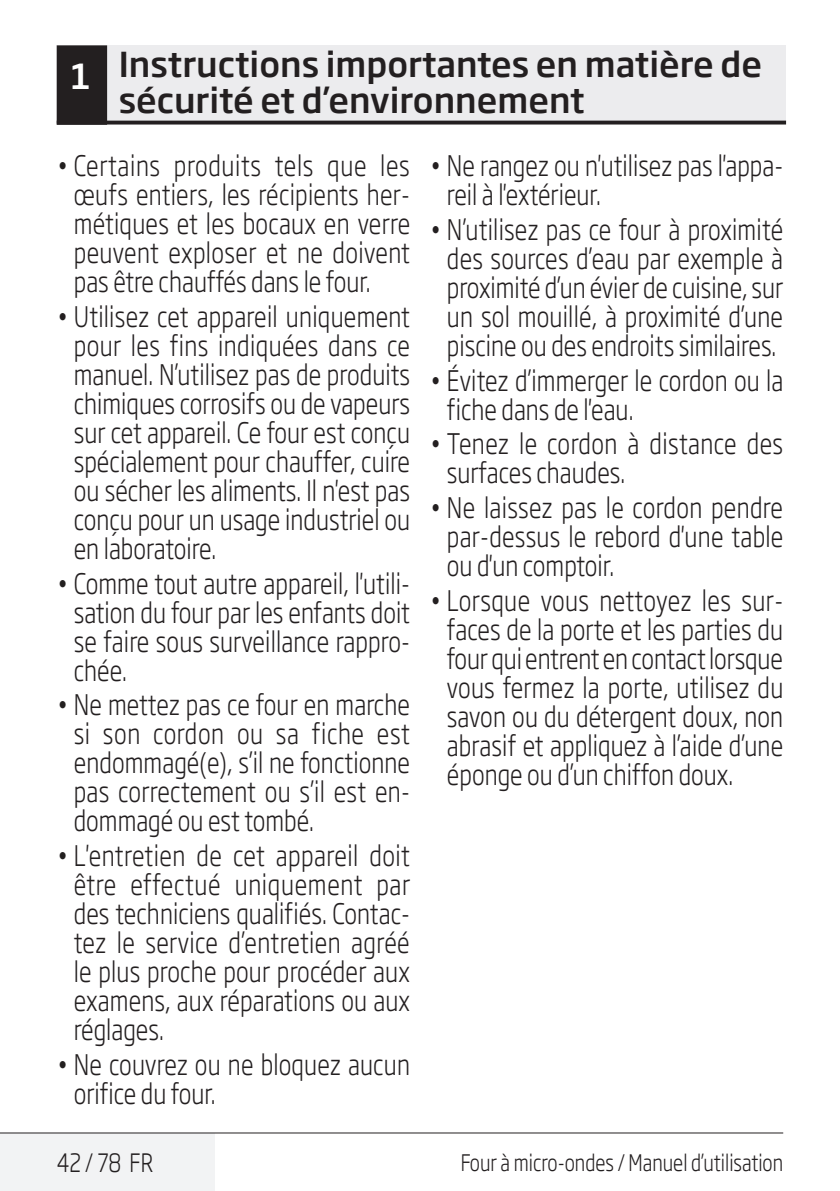
<style>
.page{position:relative;width:840px;height:1191px;background:#fff}
.page>*{position:absolute;margin:0;border:0;box-sizing:border-box;transform-origin:0 0}
.Unite_Baslik_Guvenli{font:500 34px/36px "Soho Gothic Pro";color:#231f20}
.t1{font:300 28px/29px "Soho Gothic Pro";color:#231f20;text-align:justify;scale:.8 1}
.t2{font:300 25px "Soho Gothic Pro";color:#231f20;scale:.8 1}
.t3{font:300 22.4px "Soho Gothic Pro";color:#231f20;scale:.8 1}
.s1{color:#fff}
</style>
<div class="page">
<div style="left:57px;top:45px;width:728px;height:78px;background:#ececee"></div>
<hr style="left:57px;top:121px;width:728px;height:3px;background:#231f20">
<div style="left:58px;top:46px;width:48px;height:78px;background:#231f20"></div>
<div style="left:57px;top:45px;width:50px;height:80px;border:2px solid #231f20"></div>
<div style="left:0;top:1133px;width:214px;height:58px;background:#f2f3f4"></div>
<hr style="left:0;top:1132px;width:782px;height:1px;background:#231f20">
<p class="Unite_Baslik_Guvenli" style="left:119px;top:44px;width:644px;text-indent:-48px"><span class="s1">1</span> Instructions importantes en matière de sécurité et d’environnement</p>
<p class="t1" style="left:74px;top:150px;width:422px;text-indent:-17px">• Certains produits tels que les œufs entiers, les récipients her&shy;métiques et les bocaux en verre peuvent exploser et ne doivent pas être chauffés dans le four.</p>
<p class="t1" style="left:74px;top:300px;width:422px;text-indent:-17px">• Utilisez cet appareil uniquement pour les fins indiquées dans ce manuel. N’utilisez pas de produits chimiques corrosifs ou de vapeurs sur cet appareil. Ce four est conçu spécialement pour chauffer, cuire ou sécher les aliments. Il n'est pas conçu pour un usage industriel ou en laboratoire.</p>
<p class="t1" style="left:74px;top:567px;width:421px;text-indent:-17px">• Comme tout autre appareil, l'utili&shy;sation du four par les enfants doit se faire sous surveillance rappro&shy;chée.</p>
<p class="t1" style="left:74px;top:689px;width:422px;text-indent:-17px">• Ne mettez pas ce four en marche si son cordon ou sa fiche est endommagé(e), s’il ne fonctionne pas correctement ou s’il est en&shy;dommagé ou est tombé.</p>
<p class="t1" style="left:74px;top:839px;width:422px;text-indent:-17px">• L'entretien de cet appareil doit être effectué uniquement par des techniciens qualifiés. Contac&shy;tez le service d’entretien agréé le plus proche pour procéder aux examens, aux réparations ou aux réglages.</p>
<p class="t1" style="left:74px;top:1048px;width:421px;text-indent:-17px">• Ne couvrez ou ne bloquez aucun orifice du four.</p>
<p class="t1" style="left:446px;top:150px;width:421px;text-indent:-17px">• Ne rangez ou n'utilisez pas l'appa&shy;reil à l'extérieur.</p>
<p class="t1" style="left:446px;top:213px;width:421px;text-indent:-17px">• N’utilisez pas ce four à proximité des sources d’eau par exemple à proximité d’un évier de cuisine, sur un sol mouillé, à proximité d’une piscine ou des endroits similaires.</p>
<p class="t1" style="left:446px;top:364px;width:422px;text-indent:-17px">• Évitez d’immerger le cordon ou la fiche dans de l'eau.</p>
<p class="t1" style="left:446px;top:428px;width:421px;text-indent:-17px">• Tenez le cordon à distance des surfaces chaudes.</p>
<p class="t1" style="left:446px;top:491px;width:422px;text-indent:-17px">• Ne laissez pas le cordon pendre par-dessus le rebord d'une table ou d'un comptoir.</p>
<p class="t1" style="left:446px;top:584px;width:422px;text-indent:-17px">• Lorsque vous nettoyez les sur&shy;faces de la porte et les parties du four qui entrent en contact lorsque vous fermez la porte, utilisez du savon ou du détergent doux, non abrasif et appliquez à l’aide d’une éponge ou d’un chiffon doux.</p>
<p class="t2" style="left:57px;top:1143px;width:122px">42 / 78 FR</p>
<p class="t3" style="left:460px;top:1145px;width:404px">Four à micro-ondes / Manuel d’utilisation</p>
</div>
